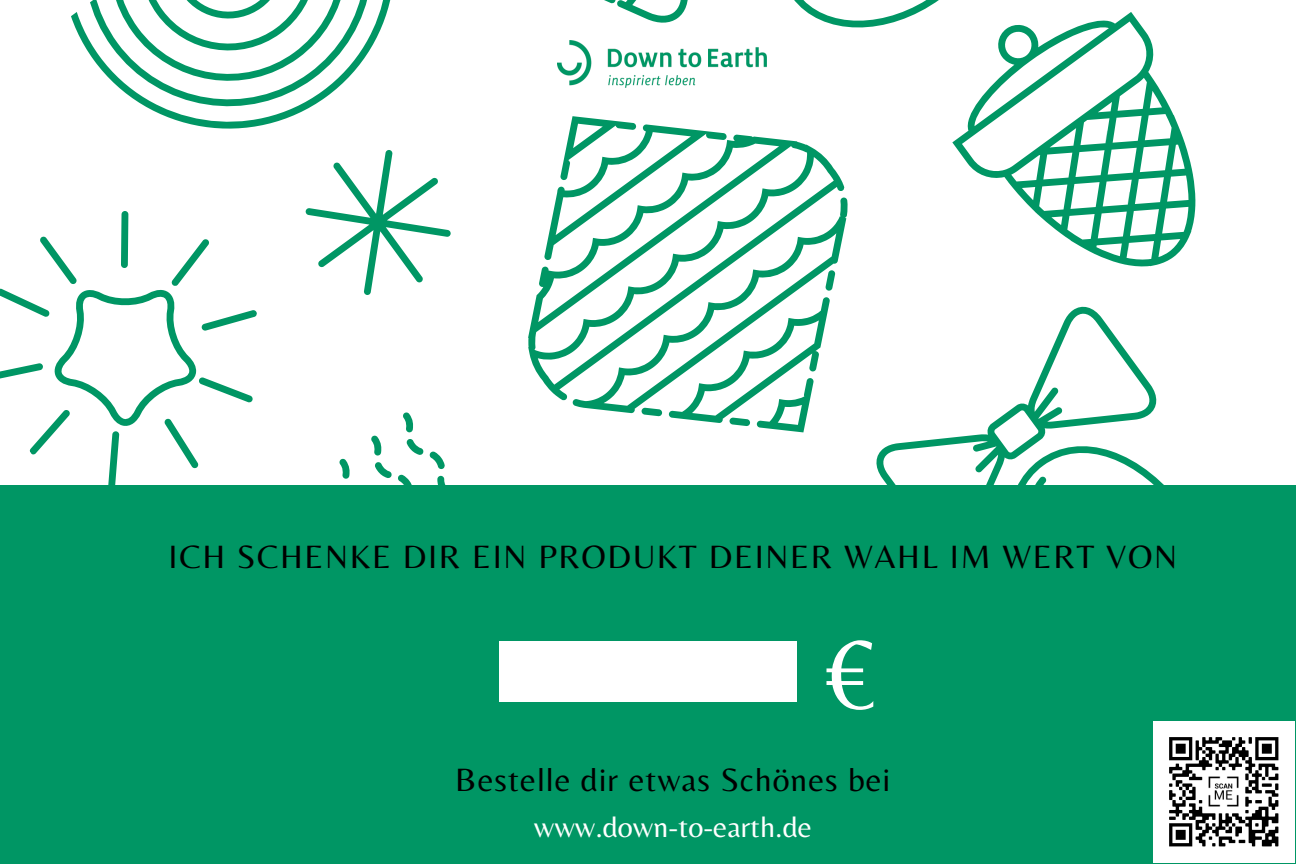
<style>
.page{position:relative;width:1296px;height:864px;background:#fff}
.page>*{position:absolute;margin:0;border:0;box-sizing:border-box;transform-origin:0 0}
.t1{font:100.8px "Belleza";color:#fff}
.t2{font:33.6px "Belleza";letter-spacing:.05em;color:#000}
.t3{font:33.6px "Belleza";letter-spacing:.03em;color:#000}
.t4{font:30px "Belleza";color:#fff}
</style>
<div class="page">
<svg style="left:604px;top:0;width:84px;height:23px"></svg>
<svg style="left:528px;top:116px;width:320px;height:317px"></svg>
<svg style="left:794px;top:0;width:123px;height:28px"></svg>
<svg style="left:0;top:0;width:451px;height:485px"></svg>
<svg style="left:917px;top:0;width:279px;height:267px"></svg>
<svg style="left:876px;top:306px;width:280px;height:179px"></svg>
<svg style="left:950px;top:395px;width:214px;height:90px"></svg>
<svg style="left:995px;top:475px;width:101px;height:10px"></svg>
<div style="left:0;top:485px;width:1296px;height:379px;background:#009664"></div>
<img style="left:558px;top:40px;width:209px;height:47px">
<img style="left:1153px;top:721px;width:142px;height:142px">
<div style="left:499px;top:641px;width:298px;height:61px;background:#fff"></div>
<p class="t2" style="left:169px;top:537px;width:1010px">ICH SCHENKE DIR EIN PRODUKT DEINER WAHL IM WERT VON</p>
<p class="t1" style="left:825px;top:615px;width:52px">€</p>
<p class="t3" style="left:455px;top:760px;width:437px">Bestelle dir etwas Schönes bei</p>
<p class="t4" style="left:534px;top:809px;width:279px">www.down-to-earth.de</p>
</div>
